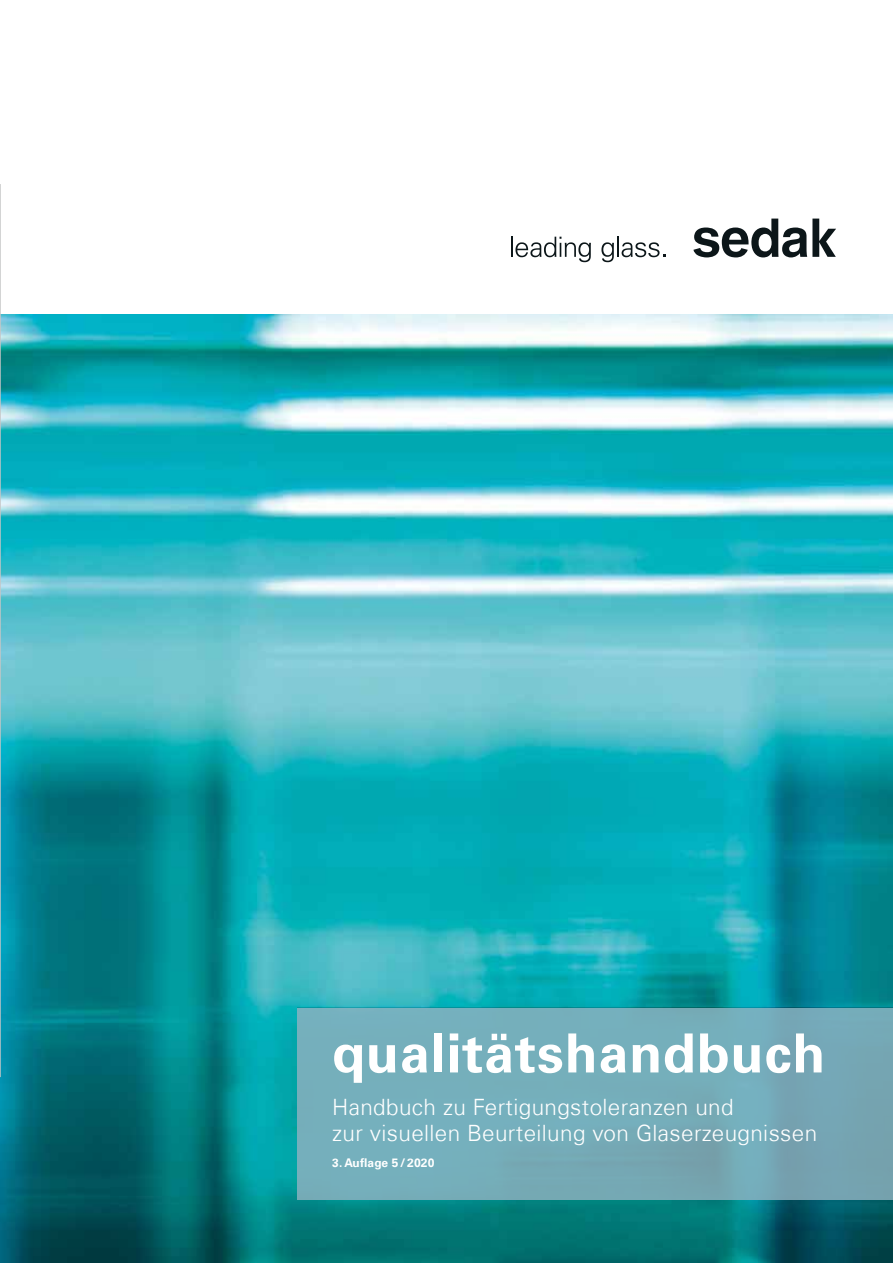
<style>
.page{position:relative;width:893px;height:1263px;background:#fff}
.page>*{position:absolute;margin:0;border:0;box-sizing:border-box;transform-origin:0 0}
.t1{font:700 54px "Univers Com 65";letter-spacing:.015em;color:#fff}
.t2{font:300 22.5px/25.8px "Univers Com 45";letter-spacing:.015em;color:#fff}
.t3{font:700 12px "Univers Com 65 Rom";letter-spacing:.01em;color:#fff}
</style>
<div class="page">
<img style="left:0;top:315px;width:893px;height:948px">
<svg style="left:693px;top:219px;width:143px;height:38px"></svg>
<hr style="left:511px;top:237px;width:2px;height:20px;background:#0c1619">
<svg style="left:515px;top:237px;width:76px;height:25px"></svg>
<svg style="left:601px;top:242px;width:13px;height:20px"></svg>
<hr style="left:617px;top:237px;width:2px;height:20px;background:#0c1619">
<svg style="left:622px;top:242px;width:43px;height:15px"></svg>
<div style="left:298px;top:1008px;width:595px;height:191px;background:linear-gradient(to right,#75b2be,#75a6b4)"></div>
<hr style="left:0;top:184px;width:1px;height:893px;background:#c5c6c6">
<h1 class="t1" style="left:332px;top:1021px;width:495px">qualitätshandbuch</h1>
<p class="t2" style="left:332px;top:1094px;width:487px">Handbuch zu Fertigungstoleranzen und<br>zur visuellen Beurteilung von Glaserzeugnissen</p>
<p class="t3" style="left:332px;top:1155px;width:104px">3. Auflage 5 / 2020</p>
</div>
